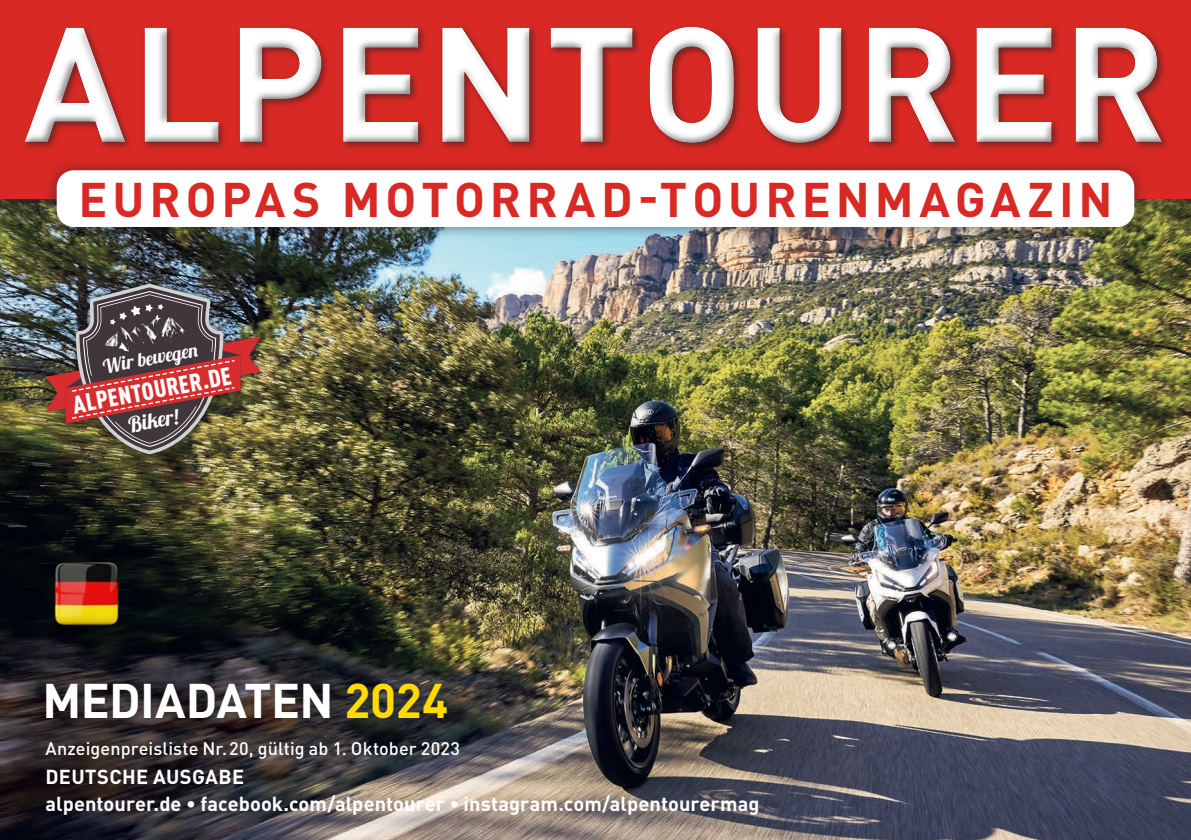
<style>
.page{position:relative;width:1191px;height:840px;background:#fff}
.page>*{position:absolute;margin:0;border:0;box-sizing:border-box;transform-origin:0 0}
.t1{font:700 160px "DIN Pro";letter-spacing:.02em;color:#fff}
.t2{font:700 48px "DIN Pro";letter-spacing:.105em;color:#d82924}
.t3{font:700 48px "DIN Pro";letter-spacing:-.01em;color:#fff}
.t4{font:900 24.6px "DIN Cond";color:#fff}
.t5{font:21.6px "Lobster 1.3";color:#fff}
.t6{font:700 20px "DIN Pro";letter-spacing:.005em;color:#fff}
.t7{font:19.4px "Lobster 1.3";color:#fff}
.t8{font:500 18px "DIN Pro";letter-spacing:.005em;color:#fff}
.s1{color:#ffdc01}
</style>
<div class="page">
<img style="left:0;top:214px;width:1191px;height:625px">
<div style="left:42px;top:678px;width:409px;height:44px;background:#231f20;opacity:.55"></div>
<div style="left:0;top:0;width:1191px;height:198px;background:#d82924"></div>
<div style="left:17px;top:23px;width:1154px;height:131px;background:#231f20;opacity:.55"></div>
<div style="left:44px;top:158px;width:1102px;height:81px;background:#231f20;opacity:.55"></div>
<div style="left:57px;top:170px;width:1077px;height:57px;background:#fff;border-radius:17px"></div>
<div style="left:37px;top:274px;width:232px;height:189px;background:#231f20;opacity:.55"></div>
<img style="left:45px;top:283px;width:216px;height:171px">
<img style="left:104px;top:311px;width:83px;height:43px">
<img style="left:45px;top:558px;width:84px;height:74px">
<h1 class="t1" style="left:24px;top:-25px;width:1144px">ALPENTOURER</h1>
<h2 class="t2" style="left:78px;top:167px;width:1035px">EUROPAS MOTORRAD-TOURENMAGAZIN</h2>
<p class="t7" style="left:101px;top:354px;width:97px;rotate:-10deg">Wir bewegen</p>
<p class="t4" style="left:70px;top:390px;width:162px;rotate:-11deg">ALPENTOURER.DE</p>
<p class="t5" style="left:126px;top:411px;width:52px;rotate:-10deg">Biker!</p>
<h2 class="t3" style="left:43px;top:667px;width:407px">MEDIADATEN <span class="s1">2024</span></h2>
<p class="t8" style="left:45px;top:736px;width:416px">Anzeigenpreisliste Nr.20, gültig ab 1. Oktober 2023</p>
<p class="t6" style="left:45px;top:763px;width:200px">DEUTSCHE AUSGABE</p>
<p class="t6" style="left:45px;top:789px;width:715px">alpentourer.de • facebook.com/alpentourer • instagram.com/alpentourermag</p>
</div>
